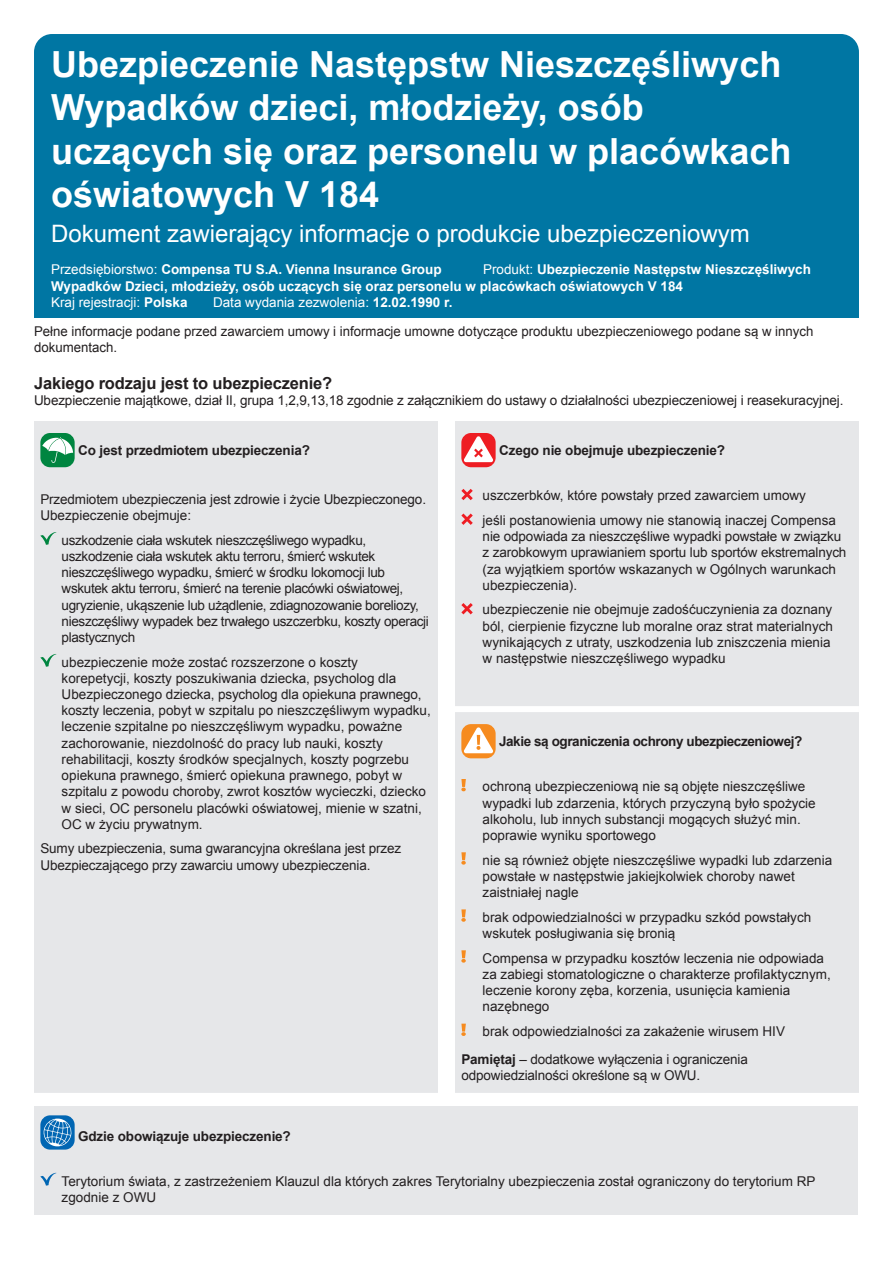
<style>
.page{position:relative;width:893px;height:1263px;background:#fff}
.page>*{position:absolute;margin:0;border:0;box-sizing:border-box;transform-origin:0 0}
.t1{font:700 36px/43.2px "Arial";color:#fff}
.t2{font:24px "Arial";color:#fff}
.t3{font:700 16.5px "Arial";letter-spacing:-.01em;color:#231f20}
.t4{font:13.5px/16.2px "Arial";color:#231f20}
.t5{font:13.5px/16.2px "Arial";letter-spacing:-.025em;color:#231f20}
.t6{font:700 13.5px/16.2px "Arial";color:#fff}
.t7{font:700 13.5px "Arial";letter-spacing:-.01em;color:#231f20}
.t8{font:700 13.5px "Arial";letter-spacing:-.03em;color:#231f20}
.t9{font:13.5px "Arial";color:#fff}
.s1{font-weight:400}
.s2{font-weight:700}
</style>
<div class="page">
<div style="left:34px;top:234px;width:825px;height:84px;background:#0076a3"></div>
<div style="left:34px;top:34px;width:825px;height:238px;background:#0076a3;border-radius:18px"></div>
<div style="left:34px;top:421px;width:825px;height:672px;background:#e6e7e9"></div>
<div style="left:455px;top:706px;width:404px;height:6px;background:#fff"></div>
<div style="left:438px;top:913px;width:17px;height:6px;background:#fff"></div>
<div style="left:40px;top:433px;width:35px;height:34px;background:#008540;border-radius:10px"></div>
<svg style="left:42px;top:437px;width:31px;height:26px"></svg>
<svg style="left:40px;top:532px;width:18px;height:13px"></svg>
<svg style="left:40px;top:654px;width:18px;height:13px"></svg>
<svg style="left:461px;top:433px;width:35px;height:34px"></svg>
<svg style="left:463px;top:436px;width:31px;height:26px"></svg>
<svg style="left:461px;top:489px;width:12px;height:11px"></svg>
<svg style="left:461px;top:513px;width:12px;height:12px"></svg>
<svg style="left:461px;top:603px;width:12px;height:11px"></svg>
<svg style="left:461px;top:724px;width:35px;height:34px"></svg>
<svg style="left:463px;top:727px;width:31px;height:26px"></svg>
<svg style="left:461px;top:779px;width:5px;height:12px"></svg>
<svg style="left:461px;top:852px;width:5px;height:13px"></svg>
<svg style="left:461px;top:909px;width:5px;height:13px"></svg>
<svg style="left:461px;top:950px;width:5px;height:13px"></svg>
<svg style="left:461px;top:1024px;width:5px;height:12px"></svg>
<div style="left:34px;top:1106px;width:824px;height:108px;background:#e6e7e9"></div>
<svg style="left:40px;top:1115px;width:35px;height:34px"></svg>
<svg style="left:42px;top:1118px;width:30px;height:30px"></svg>
<svg style="left:40px;top:1173px;width:17px;height:13px"></svg>
<h1 class="t1" style="left:51px;top:44px;width:742px">Ubezpieczenie Następstw Nieszczęśliwych Wypadków dzieci, młodzieży, osób uczących się oraz personelu w placówkach oświatowych V 184</h1>
<h2 class="t2" style="left:51px;top:218px;width:700px">Dokument zawierający informacje o produkcie ubezpieczeniowym</h2>
<p class="t6" style="left:51px;top:262px;width:392px"><span class="s1">Przedsiębiorstwo:</span> Compensa TU S.A. Vienna Insurance Group</p>
<p class="t6" style="left:51px;top:262px;width:761px;text-indent:432px"><span class="s1">Produkt:</span> Ubezpieczenie Następstw Nieszczęśliwych<br>Wypadków Dzieci, młodzieży, osób uczących się oraz personelu w placówkach oświatowych V 184<br><span class="s1">Kraj rejestracji:</span> Polska</p>
<p class="t9" style="left:213px;top:293px;width:241px">Data wydania zezwolenia: <span class="s2">12.02.1990 r.</span></p>
<p class="t4" style="left:34px;top:323px;width:781px">Pełne informacje podane przed zawarciem umowy i informacje umowne dotyczące produktu ubezpieczeniowego podane są w innych dokumentach.</p>
<p class="t3" style="left:34px;top:372px;width:300px">Jakiego rodzaju jest to ubezpieczenie?</p>
<p class="t4" style="left:34px;top:392px;width:811px">Ubezpieczenie majątkowe, dział II, grupa 1,2,9,13,18 zgodnie z załącznikiem do ustawy o działalności ubezpieczeniowej i reasekuracyjnej.</p>
<p class="t7" style="left:78px;top:442px;width:233px">Co jest przedmiotem ubezpieczenia?</p>
<p class="t4" style="left:40px;top:491px;width:387px">Przedmiotem ubezpieczenia jest zdrowie i życie Ubezpieczonego.<br>Ubezpieczenie obejmuje:</p>
<p class="t5" style="left:62px;top:532px;width:369px">uszkodzenie ciała wskutek nieszczęśliwego wypadku, uszkodzenie ciała wskutek aktu terroru, śmierć wskutek nieszczęśliwego wypadku, śmierć w środku lokomocji lub wskutek aktu terroru, śmierć na terenie placówki oświatowej, ugryzienie, ukąszenie lub użądlenie, zdiagnozowanie boreliozy, nieszczęśliwy wypadek bez trwałego uszczerbku, koszty operacji plastycznych</p>
<p class="t4" style="left:62px;top:654px;width:371px">ubezpieczenie może zostać rozszerzone o koszty<br>korepetycji, koszty poszukiwania dziecka, psycholog dla Ubezpieczonego dziecka, psycholog dla opiekuna prawnego, koszty leczenia, pobyt w szpitalu po nieszczęśliwym wypadku, leczenie szpitalne po nieszczęśliwym wypadku, poważne zachorowanie, niezdolność do pracy lub nauki, koszty rehabilitacji, koszty środków specjalnych, koszty pogrzebu opiekuna prawnego, śmierć opiekuna prawnego, pobyt w szpitalu z powodu choroby, zwrot kosztów wycieczki, dziecko w sieci, OC personelu placówki oświatowej, mienie w szatni, OC w życiu prywatnym.</p>
<p class="t4" style="left:40px;top:841px;width:362px">Sumy ubezpieczenia, suma gwarancyjna określana jest przez<br>Ubezpieczającego przy zawarciu umowy ubezpieczenia.</p>
<p class="t7" style="left:499px;top:442px;width:227px">Czego nie obejmuje ubezpieczenie?</p>
<p class="t4" style="left:483px;top:483px;width:355px;line-height:24.8px">uszczerbków, które powstały przed zawarciem umowy<br>jeśli postanowienia umowy nie stanowią inaczej Compensa</p>
<p class="t4" style="left:483px;top:528px;width:365px">nie odpowiada za nieszczęśliwe wypadki powstałe w związku z zarobkowym uprawianiem sportu lub sportów ekstremalnych (za wyjątkiem sportów wskazanych w Ogólnych warunkach ubezpieczenia).</p>
<p class="t4" style="left:483px;top:602px;width:352px">ubezpieczenie nie obejmuje zadośćuczynienia za doznany ból, cierpienie fizyczne lub moralne oraz strat materialnych wynikających z utraty, uszkodzenia lub zniszczenia mienia w następstwie nieszczęśliwego wypadku</p>
<p class="t8" style="left:499px;top:733px;width:305px">Jakie są ograniczenia ochrony ubezpieczeniowej?</p>
<p class="t4" style="left:483px;top:779px;width:335px">ochroną ubezpieczeniową nie są objęte nieszczęśliwe wypadki lub zdarzenia, których przyczyną było spożycie alkoholu, lub innych substancji mogących służyć min. poprawie wyniku sportowego</p>
<p class="t4" style="left:483px;top:852px;width:351px">nie są również objęte nieszczęśliwe wypadki lub zdarzenia powstałe w następstwie jakiejkolwiek choroby nawet zaistniałej nagle</p>
<p class="t4" style="left:483px;top:909px;width:330px">brak odpowiedzialności w przypadku szkód powstałych wskutek posługiwania się bronią</p>
<p class="t4" style="left:483px;top:950px;width:350px">Compensa w przypadku kosztów leczenia nie odpowiada za zabiegi stomatologiczne o charakterze profilaktycznym, leczenie korony zęba, korzenia, usunięcia kamienia nazębnego</p>
<p class="t4" style="left:461px;top:1017px;width:325px;line-height:27.8px;text-indent:21px">brak odpowiedzialności za zakażenie wirusem HIV<br><span class="s2">Pamiętaj</span> – dodatkowe wyłączenia i ograniczenia</p>
<p class="t4" style="left:461px;top:1067px;width:240px">odpowiedzialności określone są w OWU.</p>
<p class="t7" style="left:78px;top:1127px;width:214px">Gdzie obowiązuje ubezpieczenie?</p>
<p class="t4" style="left:62px;top:1173px;width:755px">Terytorium świata, z zastrzeżeniem Klauzul dla których zakres Terytorialny ubezpieczenia został ograniczony do terytorium RP zgodnie z OWU</p>
</div>
